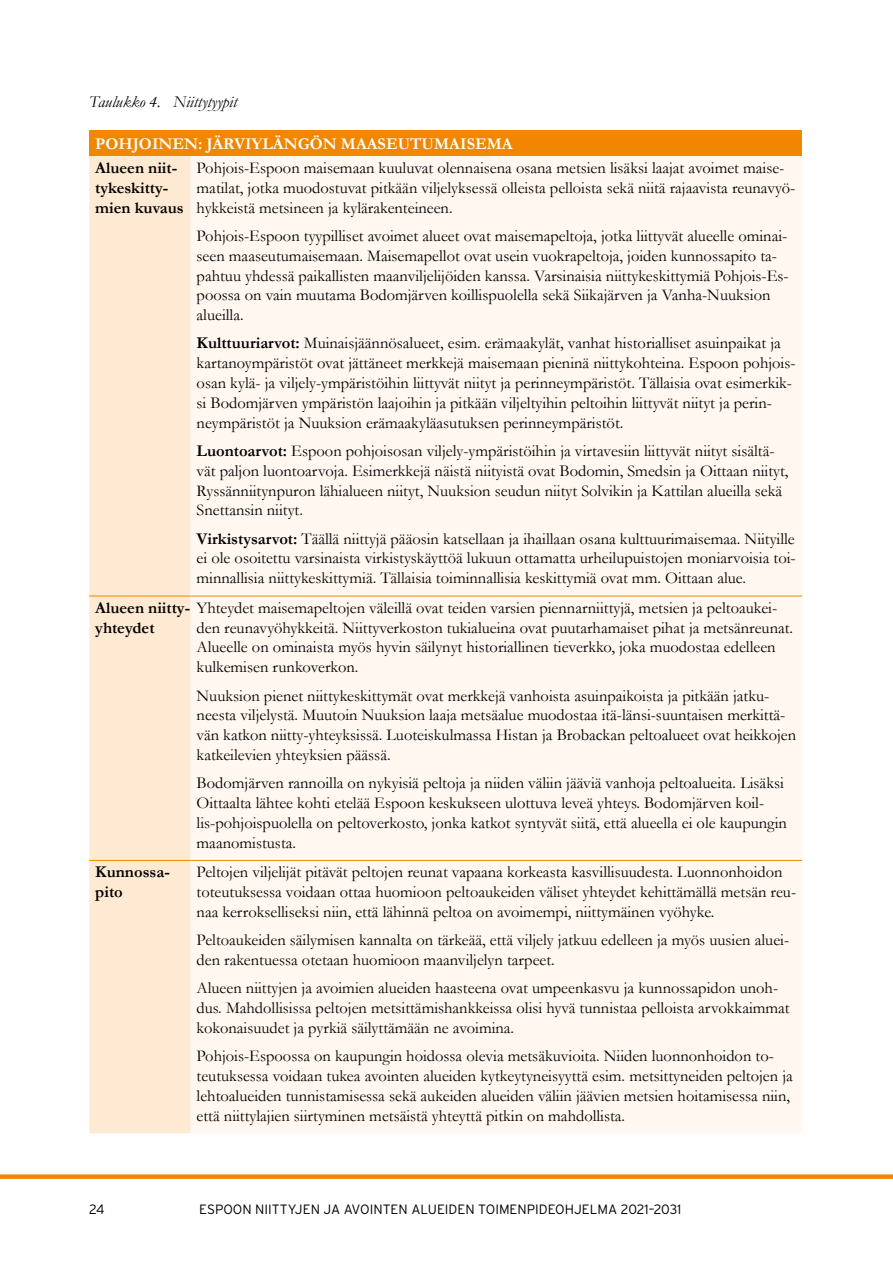
<style>
.page{position:relative;width:893px;height:1263px;background:#fff}
.page>*{position:absolute;margin:0;border:0;box-sizing:border-box;transform-origin:0 0}
.taulukko_txt{font:16.5px/19.8px "Garamond";color:#000}
.taulukko_txt-2{font:700 16.5px/19.8px "Garamond";color:#000}
.taulukko_otsikko_bol{font:700 16.5px "Garamond";color:#fff}
.t1{font:italic 16.5px "Garamond";color:#000}
.t2{font:300 13.5px "Interstate";color:#000}
.s1{font-weight:700}
</style>
<div class="page">
<div style="left:0;top:1174px;width:893px;height:5px;background:#f18700"></div>
<div style="left:89px;top:131px;width:713px;height:25px;background:#f18700"></div>
<div style="left:89px;top:156px;width:102px;height:977px;background:#fee9d2"></div>
<div style="left:191px;top:156px;width:611px;height:977px;background:#fff7f0"></div>
<hr style="left:89px;top:596px;width:102px;height:1px;background:#f18700">
<hr style="left:191px;top:596px;width:611px;height:1px;background:#f18700">
<hr style="left:89px;top:860px;width:102px;height:1px;background:#f18700">
<hr style="left:191px;top:860px;width:611px;height:1px;background:#f18700">
<p class="t1" style="left:89px;top:90px;width:149px">Taulukko 4. Niittytyypit</p>
<p class="taulukko_otsikko_bol" style="left:95px;top:132px;width:419px">POHJOINEN: JÄRVIYLÄNGÖN MAASEUTUMAISEMA</p>
<p class="taulukko_txt-2" style="left:95px;top:158px;width:90px">Alueen niit&shy;tykeskitty&shy;mien kuvaus</p>
<p class="taulukko_txt" style="left:197px;top:157px;width:600px">Pohjois-Espoon maisemaan kuuluvat olennaisena osana metsien lisäksi laajat avoimet maise&shy;matilat, jotka muodostuvat pitkään viljelyksessä olleista pelloista sekä niitä rajaavista reunavyö&shy;hykkeistä metsineen ja kylärakenteineen.</p>
<p class="taulukko_txt" style="left:197px;top:225px;width:594px">Pohjois-Espoon tyypilliset avoimet alueet ovat maisemapeltoja, jotka liittyvät alueelle ominai&shy;seen maaseutumaisemaan. Maisemapellot ovat usein vuokrapeltoja, joiden kunnossapito ta&shy;pahtuu yhdessä paikallisten maanviljelijöiden kanssa. Varsinaisia niittykeskittymiä Pohjois-Es&shy;poossa on vain muutama Bodomjärven koillispuolella sekä Siikajärven ja Vanha-Nuuksion alueilla.</p>
<p class="taulukko_txt" style="left:197px;top:333px;width:600px"><span class="s1">Kulttuuriarvot:</span> Muinaisjäännösalueet, esim. erämaakylät, vanhat historialliset asuinpaikat ja kartanoympäristöt ovat jättäneet merkkejä maisemaan pieninä niittykohteina. Espoon pohjois&shy;osan kylä- ja viljely-ympäristöihin liittyvät niityt ja perinneympäristöt. Tällaisia ovat esimerkik&shy;si Bodomjärven ympäristön laajoihin ja pitkään viljeltyihin peltoihin liittyvät niityt ja perin&shy;neympäristöt ja Nuuksion erämaakyläasutuksen perinneympäristöt.</p>
<p class="taulukko_txt" style="left:197px;top:440px;width:593px"><span class="s1">Luontoarvot:</span> Espoon pohjoisosan viljely-ympäristöihin ja virtavesiin liittyvät niityt sisältä&shy;vät paljon luontoarvoja. Esimerkkejä näistä niityistä ovat Bodomin, Smedsin ja Oittaan niityt, Ryssänniitynpuron lähialueen niityt, Nuuksion seudun niityt Solvikin ja Kattilan alueilla sekä Snettansin niityt.</p>
<p class="taulukko_txt" style="left:197px;top:528px;width:601px;text-align:justify"><span class="s1">Virkistysarvot:</span> Täällä niittyjä pääosin katsellaan ja ihaillaan osana kulttuurimaisemaa. Niityille ei ole osoitettu varsinaista virkistyskäyttöä lukuun ottamatta urheilupuistojen moniarvoisia toi&shy;minnallisia niittykeskittymiä. Tällaisia toiminnallisia keskittymiä ovat mm. Oittaan alue.</p>
<p class="taulukko_txt" style="left:95px;top:597px;width:683px"><span class="s1">Alueen niitty-</span> Yhteydet maisemapeltojen väleillä ovat teiden varsien piennarniittyjä, metsien ja peltoaukei&shy;<span class="s1">yhteydet</span></p>
<p class="taulukko_txt" style="left:197px;top:617px;width:598px">den reunavyöhykkeitä. Niittyverkoston tukialueina ovat puutarhamaiset pihat ja metsänreunat.<br>Alueelle on ominaista myös hyvin säilynyt historiallinen tieverkko, joka muodostaa edelleen kulkemisen runkoverkon.</p>
<p class="taulukko_txt" style="left:197px;top:685px;width:601px">Nuuksion pienet niittykeskittymät ovat merkkejä vanhoista asuinpaikoista ja pitkään jatku&shy;neesta viljelystä. Muutoin Nuuksion laaja metsäalue muodostaa itä-länsi-suuntaisen merkittä&shy;vän katkon niitty-yhteyksissä. Luoteiskulmassa Histan ja Brobackan peltoalueet ovat heikkojen katkeilevien yhteyksien päässä.</p>
<p class="taulukko_txt" style="left:197px;top:773px;width:592px">Bodomjärven rannoilla on nykyisiä peltoja ja niiden väliin jääviä vanhoja peltoalueita. Lisäksi Oittaalta lähtee kohti etelää Espoon keskukseen ulottuva leveä yhteys. Bodomjärven koil&shy;lis-pohjoispuolella on peltoverkosto, jonka katkot syntyvät siitä, että alueella ei ole kaupungin maanomistusta.</p>
<p class="taulukko_txt-2" style="left:95px;top:862px;width:76px">Kunnossa&shy;pito</p>
<p class="taulukko_txt" style="left:197px;top:862px;width:601px">Peltojen viljelijät pitävät peltojen reunat vapaana korkeasta kasvillisuudesta. Luonnonhoidon toteutuksessa voidaan ottaa huomioon peltoaukeiden väliset yhteydet kehittämällä metsän reu&shy;naa kerrokselliseksi niin, että lähinnä peltoa on avoimempi, niittymäinen vyöhyke.</p>
<p class="taulukko_txt" style="left:197px;top:929px;width:594px">Peltoaukeiden säilymisen kannalta on tärkeää, että viljely jatkuu edelleen ja myös uusien aluei&shy;den rakentuessa otetaan huomioon maanviljelyn tarpeet.</p>
<p class="taulukko_txt" style="left:197px;top:978px;width:595px">Alueen niittyjen ja avoimien alueiden haasteena ovat umpeenkasvu ja kunnossapidon unoh&shy;dus. Mahdollisissa peltojen metsittämishankkeissa olisi hyvä tunnistaa pelloista arvokkaimmat kokonaisuudet ja pyrkiä säilyttämään ne avoimina.</p>
<p class="taulukko_txt" style="left:197px;top:1045px;width:598px">Pohjois-Espoossa on kaupungin hoidossa olevia metsäkuvioita. Niiden luonnonhoidon to&shy;teutuksessa voidaan tukea avointen alueiden kytkeytyneisyyttä esim. metsittyneiden peltojen ja lehtoalueiden tunnistamisessa sekä aukeiden alueiden väliin jäävien metsien hoitamisessa niin, että niittylajien siirtyminen metsäistä yhteyttä pitkin on mahdollista.</p>
<p class="t2" style="left:89px;top:1201px;width:17px">24</p>
<p class="t2" style="left:199px;top:1201px;width:483px">ESPOON NIITTYJEN JA AVOINTEN ALUEIDEN TOIMENPIDEOHJELMA 2021–2031</p>
</div>
